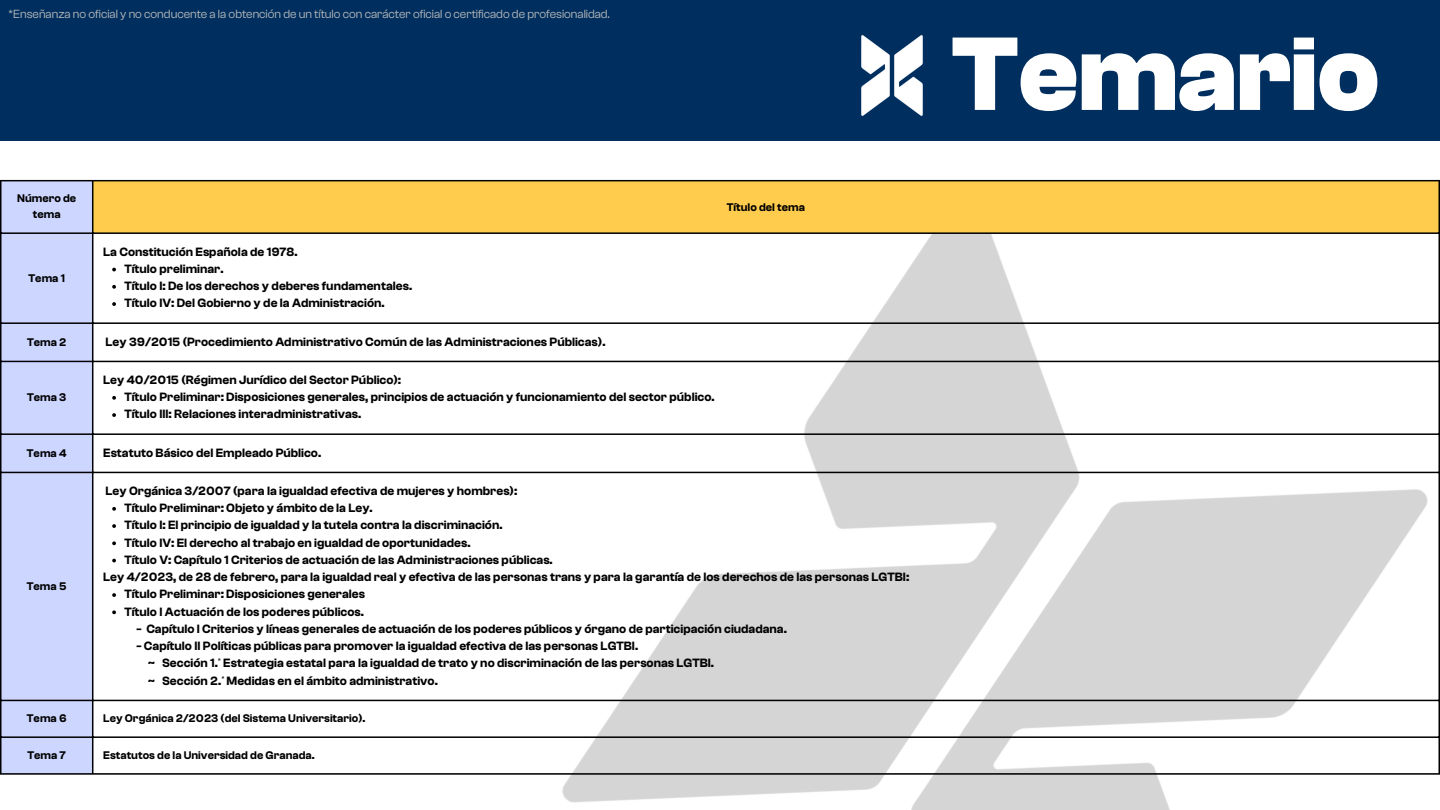
<style>
.page{position:relative;width:1440px;height:810px;background:#fff}
.page>*{position:absolute;margin:0;border:0;box-sizing:border-box;transform-origin:0 0}
.t1{font:700 108px "Clash Grotesk";color:#fff}
.t2{font:600 12.5px "Clash Grotesk";color:#000}
.t3{font:12.2px "Clash Grotesk";color:#bbb}
.t4{font:600 11.5px/15.8px "Clash Grotesk";color:#000;text-align:center}
</style>
<div class="page">
<img style="left:362px;top:140px;width:1078px;height:670px">
<div style="left:0;top:0;width:1440px;height:140px;background:#002f5f"></div>
<img style="left:861px;top:35px;width:62px;height:81px">
<svg style="left:1px;top:181px;width:91px;height:592px;background:#bdc5eb"></svg>
<div style="left:93px;top:181px;width:1346px;height:52px;background:#ffcc4d"></div>
<svg style="left:112px;top:268px;width:4px;height:3px"></svg>
<svg style="left:112px;top:285px;width:4px;height:4px"></svg>
<svg style="left:112px;top:302px;width:4px;height:4px"></svg>
<svg style="left:112px;top:396px;width:4px;height:4px"></svg>
<svg style="left:112px;top:413px;width:4px;height:4px"></svg>
<svg style="left:112px;top:507px;width:4px;height:4px"></svg>
<svg style="left:112px;top:524px;width:4px;height:4px"></svg>
<svg style="left:112px;top:541px;width:4px;height:4px"></svg>
<svg style="left:112px;top:559px;width:4px;height:3px"></svg>
<svg style="left:112px;top:593px;width:4px;height:4px"></svg>
<svg style="left:112px;top:610px;width:4px;height:4px"></svg>
<hr style="left:0;top:181px;width:1px;height:592px;background:#000">
<hr style="left:92px;top:181px;width:1px;height:592px;background:#000">
<hr style="left:1438px;top:181px;width:2px;height:592px;background:#000">
<hr style="left:0;top:180px;width:1440px;height:1px;background:#000">
<hr style="left:0;top:232px;width:1440px;height:2px;background:#000">
<hr style="left:0;top:322px;width:1440px;height:2px;background:#000">
<hr style="left:0;top:361px;width:1440px;height:1px;background:#000">
<hr style="left:0;top:433px;width:1440px;height:2px;background:#000">
<hr style="left:0;top:472px;width:1440px;height:1px;background:#000">
<hr style="left:0;top:700px;width:1440px;height:1px;background:#000">
<hr style="left:0;top:736px;width:1440px;height:2px;background:#000">
<hr style="left:0;top:773px;width:1440px;height:2px;background:#000">
<p class="t3" style="left:9px;top:7px;width:602px">*Enseñanza no oficial y no conducente a la obtención de un título con carácter oficial o certificado de profesionalidad.</p>
<h1 class="t4" style="left:17px;top:191px;width:61px">Número de tema</h1>
<p class="t4" style="left:727px;top:199px;width:80px">Título del tema</p>
<p class="t4" style="left:29px;top:270px;width:38px">Tema 1</p>
<p class="t2" style="left:103px;top:245px;width:196px">La Constitución Española de 1978.</p>
<p class="t2" style="left:124px;top:262px;width:101px">Título preliminar.</p>
<p class="t2" style="left:124px;top:279px;width:289px">Título I: De los derechos y deberes fundamentales.</p>
<p class="t2" style="left:124px;top:296px;width:262px">Título IV: Del Gobierno y de la Administración.</p>
<p class="t4" style="left:27px;top:334px;width:41px">Tema 2</p>
<p class="t2" style="left:106px;top:335px;width:501px">Ley 39/2015 (Procedimiento Administrativo Común de las Administraciones Públicas).</p>
<p class="t4" style="left:27px;top:390px;width:41px">Tema 3</p>
<p class="t2" style="left:103px;top:373px;width:299px">Ley 40/2015 (Régimen Jurídico del Sector Público):</p>
<p class="t2" style="left:124px;top:390px;width:592px">Título Preliminar: Disposiciones generales, principios de actuación y funcionamiento del sector público.</p>
<p class="t2" style="left:124px;top:407px;width:238px">Título III: Relaciones interadministrativas.</p>
<p class="t4" style="left:27px;top:445px;width:41px">Tema 4</p>
<p class="t2" style="left:103px;top:446px;width:219px">Estatuto Básico del Empleado Público.</p>
<p class="t4" style="left:27px;top:579px;width:41px">Tema 5</p>
<p class="t2" style="left:106px;top:484px;width:413px">Ley Orgánica 3/2007 (para la igualdad efectiva de mujeres y hombres):</p>
<p class="t2" style="left:124px;top:501px;width:250px">Título Preliminar: Objeto y ámbito de la Ley.</p>
<p class="t2" style="left:124px;top:518px;width:380px">Título I: El principio de igualdad y la tutela contra la discriminación.</p>
<p class="t2" style="left:124px;top:536px;width:348px">Título IV: El derecho al trabajo en igualdad de oportunidades.</p>
<p class="t2" style="left:124px;top:553px;width:430px">Título V: Capítulo 1 Criterios de actuación de las Administraciones públicas.</p>
<p class="t2" style="left:103px;top:570px;width:807px">Ley 4/2023, de 28 de febrero, para la igualdad real y efectiva de las personas trans y para la garantía de los derechos de las personas LGTBI:</p>
<p class="t2" style="left:124px;top:587px;width:242px">Título Preliminar: Disposiciones generales</p>
<p class="t2" style="left:124px;top:605px;width:241px">Título I Actuación de los poderes públicos.</p>
<p class="t2" style="left:136px;top:622px;width:652px">- Capítulo I Criterios y líneas generales de actuación de los poderes públicos y órgano de participación ciudadana.</p>
<p class="t2" style="left:136px;top:639px;width:503px">- Capítulo II Políticas públicas para promover la igualdad efectiva de las personas LGTBI.</p>
<p class="t2" style="left:148px;top:656px;width:567px">~ Sección 1.ª Estrategia estatal para la igualdad de trato y no discriminación de las personas LGTBI.</p>
<p class="t2" style="left:148px;top:674px;width:291px">~ Sección 2.ª Medidas en el ámbito administrativo.</p>
<p class="t4" style="left:27px;top:711px;width:41px">Tema 6</p>
<p class="t4" style="left:103px;top:711px;width:264px">Ley Orgánica 2/2023 (del Sistema Universitario).</p>
<p class="t4" style="left:27px;top:747px;width:40px">Tema 7</p>
<p class="t4" style="left:103px;top:747px;width:213px">Estatutos de la Universidad de Granada.</p>
<p class="t1" style="left:951px;top:14px;width:430px">Temario</p>
</div>
